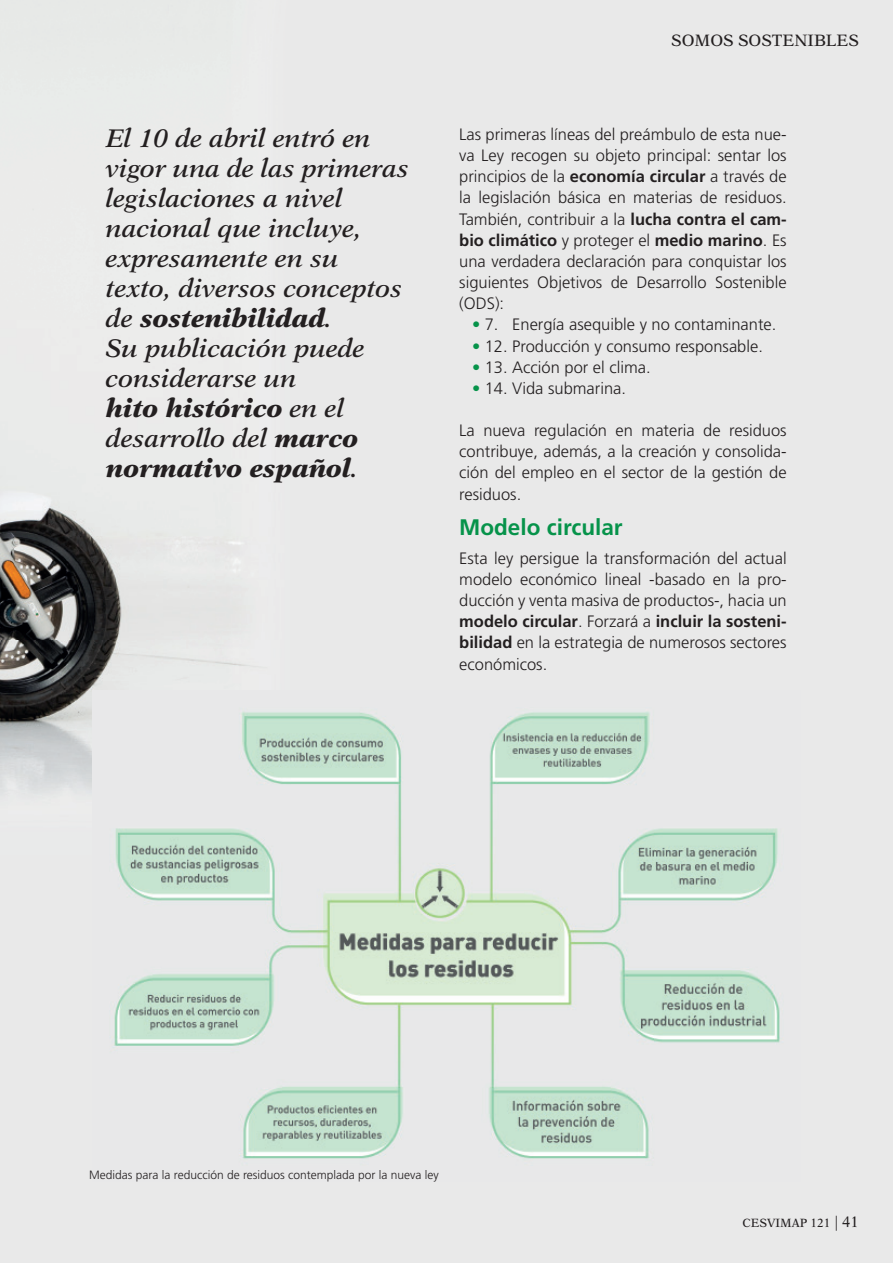
<style>
.page{position:relative;width:893px;height:1263px;background:#e9e9e9}
.page>*{position:absolute;margin:0;border:0;box-sizing:border-box;transform-origin:0 0}
.t1{font:italic 600 25.5px/30px "New Aster";color:#231f20}
.t2{font:700 22.5px "Frutiger";color:#06934a}
.t3{font:300 16.5px/21.1px "Frutiger";color:#231f20;text-align:justify}
.t4{font:16.5px "New Aster";color:#231f20}
.t5{font:300 12px "Frutiger";color:#231f20}
.t6{font:12px "New Aster";color:#231f20}
.s1{font-weight:900}
.s2{font-weight:700}
.s3{font-weight:700;color:#06934a}
.s4{font-size:15px}
</style>
<div class="page">
<img style="left:0;top:496px;width:246px;height:295px">
<img style="left:92px;top:690px;width:688px;height:469px">
<p class="t4" style="left:671px;top:31px;width:189px">SOMOS SOSTENIBLES</p>
<p class="t1" style="left:106px;top:123px;width:304px">El 10 de abril entró en vigor una de las primeras legislaciones a nivel nacional que incluye, expresamente en su texto, diversos conceptos de <span class="s1">sostenibilidad</span>.<br>Su publicación puede considerarse un<br><span class="s1">hito histórico</span> en el desarrollo del <span class="s1">marco normativo español</span>.</p>
<p class="t3" style="left:459px;top:124px;width:329px">Las primeras líneas del preámbulo de esta nue&shy;va Ley recogen su objeto principal: sentar los principios de la <span class="s2">economía circular</span> a través de la legislación básica en materias de residuos.<br>También, contribuir a la <span class="s2">lucha contra el cam&shy;bio climático</span> y proteger el <span class="s2">medio marino</span>. Es una verdadera declaración para conquistar los siguientes Objetivos de Desarrollo Sostenible (ODS):</p>
<p class="t3" style="left:472px;top:314px;width:306px"><span class="s3">•</span> 7. Energía asequible y no contaminante.</p>
<p class="t3" style="left:472px;top:335px;width:292px"><span class="s3">•</span> 12. Producción y consumo responsable.</p>
<p class="t3" style="left:472px;top:357px;width:180px"><span class="s3">•</span> 13. Acción por el clima.</p>
<p class="t3" style="left:472px;top:378px;width:156px"><span class="s3">•</span> 14. Vida submarina.</p>
<p class="t3" style="left:459px;top:420px;width:329px">La nueva regulación en materia de residuos contribuye, además, a la creación y consolida&shy;ción del empleo en el sector de la gestión de residuos.</p>
<h2 class="t2" style="left:459px;top:514px;width:165px">Modelo circular</h2>
<p class="t3" style="left:459px;top:548px;width:329px">Esta ley persigue la transformación del actual modelo económico lineal -basado en la pro&shy;ducción y venta masiva de productos-, hacia un <span class="s2">modelo circular</span>. Forzará a <span class="s2">incluir la sosteni&shy;bilidad</span> en la estrategia de numerosos sectores económicos.</p>
<p class="t5" style="left:106px;top:1167px;width:100px">Aspectos valorados</p>
<p class="t5" style="left:89px;top:1168px;width:351px">Medidas para la reducción de residuos contemplada por la nueva ley</p>
<p class="t6" style="left:743px;top:1216px;width:118px">CESVIMAP 121 <span class="s4">| 41</span></p>
</div>
